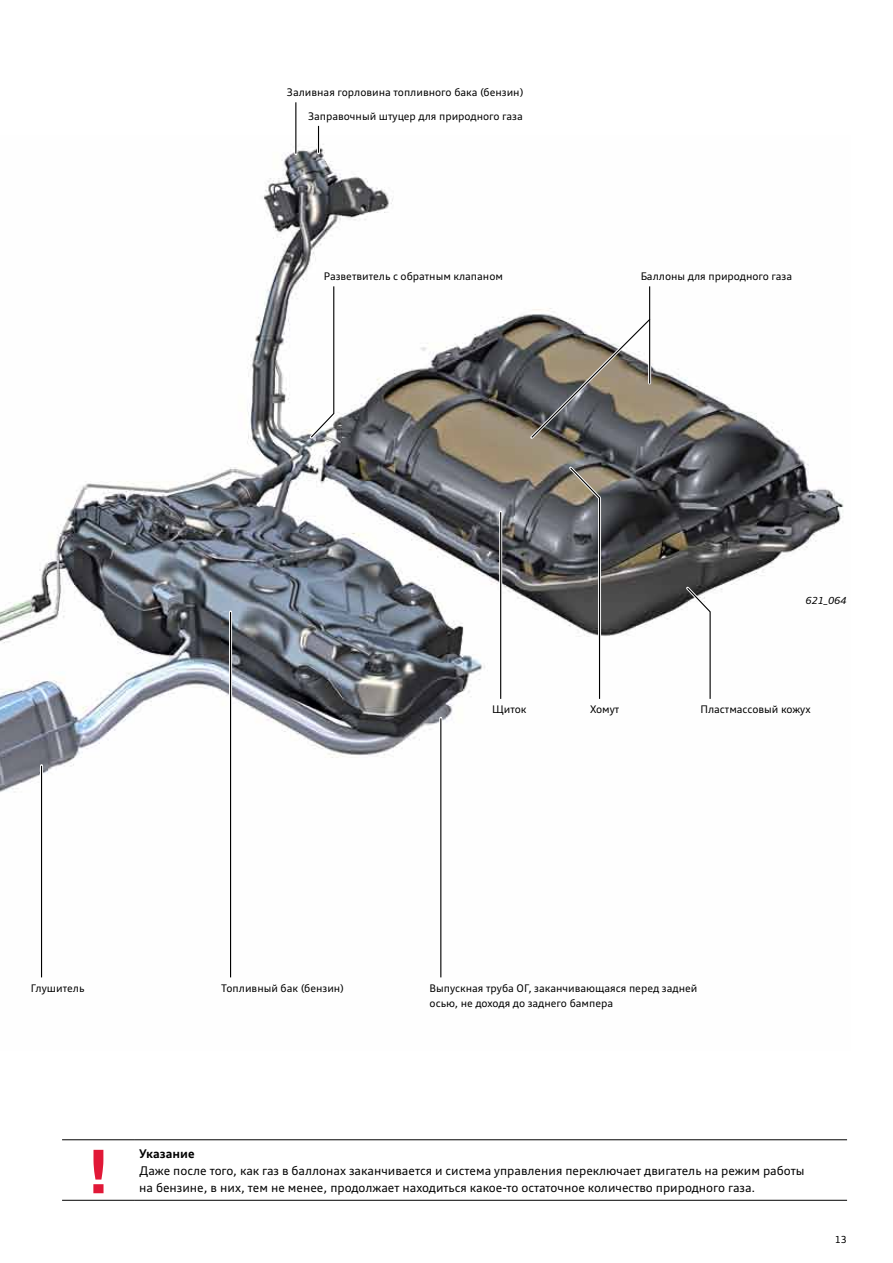
<style>
.page{position:relative;width:893px;height:1263px;background:#fff}
.page>*{position:absolute;margin:0;border:0;box-sizing:border-box;transform-origin:0 0}
.t1{font:700 expanded 60px "Audi Type";color:#e11837}
.t2{font:12px/17.1px "Audi Type";color:#000}
.t3{font:700 12px "Audi Type";color:#000}
.t4{font:10.5px/14.2px "Audi Type";color:#000}
.t5{font:italic 9.75px "Audi Type";color:#000}
.t6{font:9.75px "Audi Type";color:#000}
</style>
<div class="page">
<img style="left:0;top:144px;width:844px;height:834px">
<svg style="left:527px;top:283px;width:126px;height:159px"></svg>
<hr style="left:649px;top:319px;width:1px;height:64px;background:#000">
<hr style="left:40px;top:766px;width:3px;height:143px;background:#fff">
<hr style="left:41px;top:766px;width:1px;height:211px;background:#000">
<hr style="left:317px;top:126px;width:3px;height:27px;background:#fff">
<svg style="left:318px;top:126px;width:1px;height:27px"></svg>
<hr style="left:294px;top:102px;width:3px;height:52px;background:#fff">
<hr style="left:295px;top:102px;width:1px;height:52px;background:#000">
<hr style="left:439px;top:718px;width:3px;height:144px;background:#fff">
<hr style="left:440px;top:718px;width:1px;height:259px;background:#000">
<hr style="left:499px;top:512px;width:3px;height:155px;background:#fff">
<hr style="left:500px;top:512px;width:1px;height:187px;background:#000">
<hr style="left:229px;top:612px;width:3px;height:144px;background:#fff">
<hr style="left:230px;top:612px;width:1px;height:365px;background:#000">
<svg style="left:307px;top:285px;width:30px;height:156px"></svg>
<svg style="left:566px;top:464px;width:36px;height:236px"></svg>
<svg style="left:683px;top:584px;width:30px;height:116px"></svg>
<hr style="left:62px;top:1139px;width:73px;height:1px;background:#000">
<hr style="left:62px;top:1200px;width:73px;height:1px;background:#000">
<hr style="left:135px;top:1139px;width:712px;height:1px;background:#000">
<hr style="left:135px;top:1200px;width:712px;height:1px;background:#000">
<p class="t4" style="left:287px;top:85px;width:238px">Заливная горловина топливного бака (бензин)</p>
<p class="t4" style="left:308px;top:109px;width:216px">Заправочный штуцер для природного газа</p>
<p class="t4" style="left:324px;top:269px;width:181px">Разветвитель с обратным клапаном</p>
<p class="t4" style="left:641px;top:269px;width:153px">Баллоны для природного газа</p>
<p class="t5" style="left:806px;top:594px;width:42px">621_064</p>
<p class="t4" style="left:492px;top:702px;width:36px">Щиток</p>
<p class="t4" style="left:700px;top:702px;width:112px">Пластмассовый кожух</p>
<p class="t4" style="left:590px;top:702px;width:31px">Хомут</p>
<p class="t4" style="left:31px;top:981px;width:55px">Глушитель</p>
<p class="t4" style="left:430px;top:981px;width:269px">Выпускная труба ОГ, заканчивающаяся перед задней осью, не доходя до заднего бампера</p>
<p class="t4" style="left:221px;top:981px;width:124px">Топливный бак (бензин)</p>
<h1 class="t1" style="left:86px;top:1133px;width:26px">!</h1>
<p class="t3" style="left:139px;top:1146px;width:57px">Указание</p>
<p class="t2" style="left:139px;top:1162px;width:667px">Даже после того, как газ в баллонах заканчивается и система управления переключает двигатель на режим работы на бензине, в них, тем не менее, продолжает находиться какое-то остаточное количество природного газа.</p>
<p class="t6" style="left:835px;top:1233px;width:14px">13</p>
</div>
